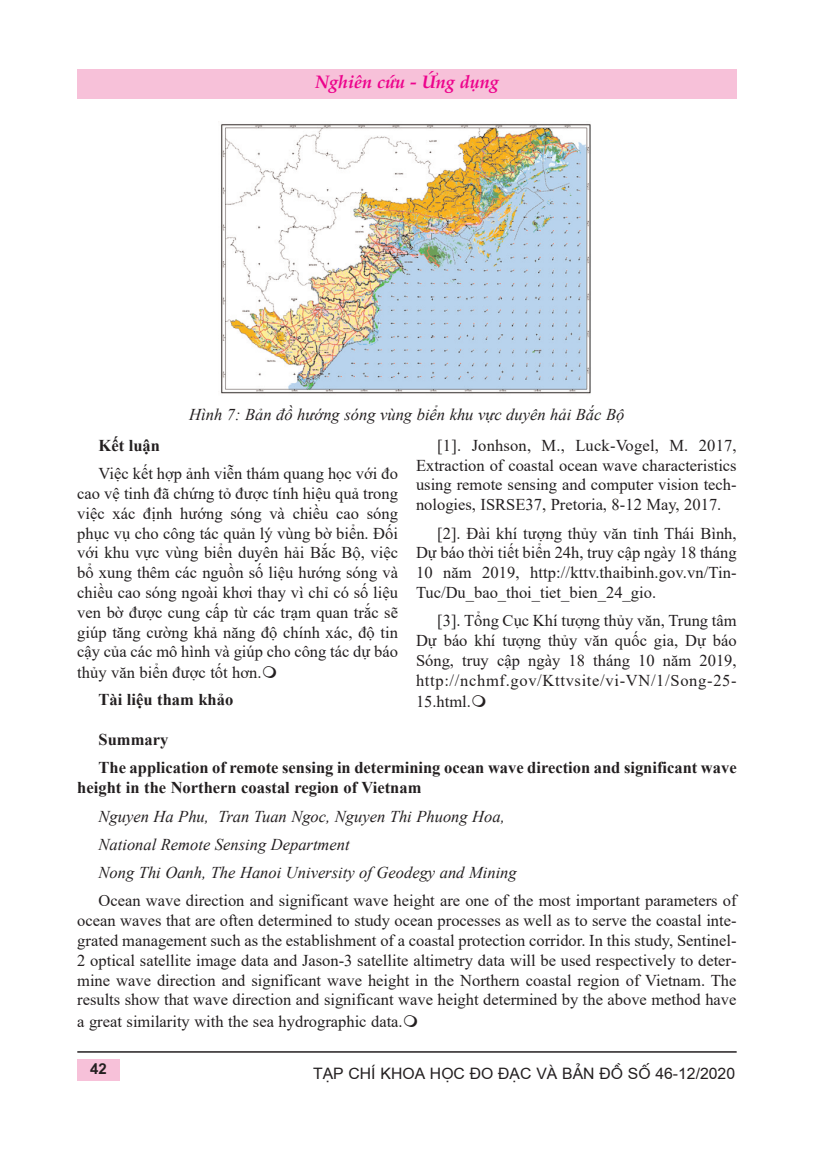
<style>
.page{position:relative;width:814px;height:1154px;background:#fff}
.page>*{position:absolute;margin:0;border:0;box-sizing:border-box;transform-origin:0 0}
.t1{font:italic 700 18px "Palatino Linotype";color:#ed028c}
.t2{font:16.5px/20px "Times New Roman";color:#231f20;text-align:justify}
.t3{font:italic 16.5px/28.3px "Times New Roman";color:#231f20}
.t4{font:700 16.5px/28.3px "Times New Roman";color:#231f20}
.t5{font:15.75px "Vn Arial H";color:#231f20}
.t6{font:700 15px "Vn Arial";color:#231f20}
</style>
<div class="page">
<div style="left:77px;top:69px;width:659px;height:30px;background:#f7c1d9"></div>
<div style="left:77px;top:1059px;width:43px;height:22px;background:#f7c1d9"></div>
<hr style="left:77px;top:1051px;width:659px;height:1px;background:#231f20">
<img style="left:221px;top:124px;width:370px;height:270px">
<p class="t1" style="left:315px;top:75px;width:185px">Nghiên cứu - Ứng dụng</p>
<p class="t3" style="left:189px;top:401px;width:436px">Hình 7: Bản đồ hướng sóng vùng biển khu vực duyên hải Bắc Bộ</p>
<p class="t4" style="left:99px;top:431px;width:63px">Kết luận</p>
<p class="t2" style="left:77px;top:463px;width:322px;text-indent:21px">Việc kết hợp ảnh viễn thám quang học với đo cao vệ tinh đã chứng tỏ được tính hiệu quả trong việc xác định hướng sóng và chiều cao sóng phục vụ cho công tác quản lý vùng bờ biển. Đối với khu vực vùng biển duyên hải Bắc Bộ, việc bổ xung thêm các nguồn số liệu hướng sóng và chiều cao sóng ngoài khơi thay vì chỉ có số liệu ven bờ được cung cấp từ các trạm quan trắc sẽ giúp tăng cường khả năng độ chính xác, độ tin cậy của các mô hình và giúp cho công tác dự báo thủy văn biển được tốt hơn.</p>
<p class="t4" style="left:99px;top:686px;width:136px">Tài liệu tham khảo</p>
<p class="t2" style="left:416px;top:435px;width:322px;text-indent:21px">[1]. Jonhson, M., Luck-Vogel, M. 2017, Extraction of coastal ocean wave characteristics using remote sensing and computer vision tech&shy;nologies, ISRSE37, Pretoria, 8-12 May, 2017.</p>
<p class="t2" style="left:416px;top:523px;width:322px;text-indent:21px">[2]. Đài khí tượng thủy văn tỉnh Thái Bình, Dự báo thời tiết biển 24h, truy cập ngày 18 tháng 10 năm 2019, http://kttv.thaibinh.gov.vn/Tin-Tuc/Du_bao_thoi_tiet_bien_24_gio.</p>
<p class="t2" style="left:416px;top:611px;width:322px;text-indent:21px">[3]. Tổng Cục Khí tượng thủy văn, Trung tâm Dự báo khí tượng thủy văn quốc gia, Dự báo Sóng, truy cập ngày 18 tháng 10 năm 2019, http://nchmf.gov/Kttvsite/vi-VN/1/Song-25- 15.html.</p>
<p class="t4" style="left:99px;top:725px;width:639px">Summary<br>The application of remote sensing in determining ocean wave direction and significant wave</p>
<p class="t4" style="left:77px;top:773px;width:346px">height in the Northern coastal region of Vietnam</p>
<p class="t3" style="left:99px;top:802px;width:420px">Nguyen Ha Phu, Tran Tuan Ngoc, Nguyen Thi Phuong Hoa,<br>National Remote Sensing Department<br>Nong Thi Oanh, The Hanoi University of Geodegy and Mining</p>
<p class="t2" style="left:77px;top:891px;width:661px;text-indent:21px">Ocean wave direction and significant wave height are one of the most important parameters of ocean waves that are often determined to study ocean processes as well as to serve the coastal inte&shy;grated management such as the establishment of a coastal protection corridor. In this study, Sentinel-2 optical satellite image data and Jason-3 satellite altimetry data will be used respectively to deter&shy;mine wave direction and significant wave height in the Northern coastal region of Vietnam. The results show that wave direction and significant wave height determined by the above method have a great similarity with the sea hydrographic data.</p>
<p class="t6" style="left:90px;top:1063px;width:18px">42</p>
<p class="t5" style="left:313px;top:1064px;width:423px">T¹P CHÝ KHOA HÄC ®O ®¹C VΜ B¶N ®Å SÈ 46-12/2020</p>
</div>
